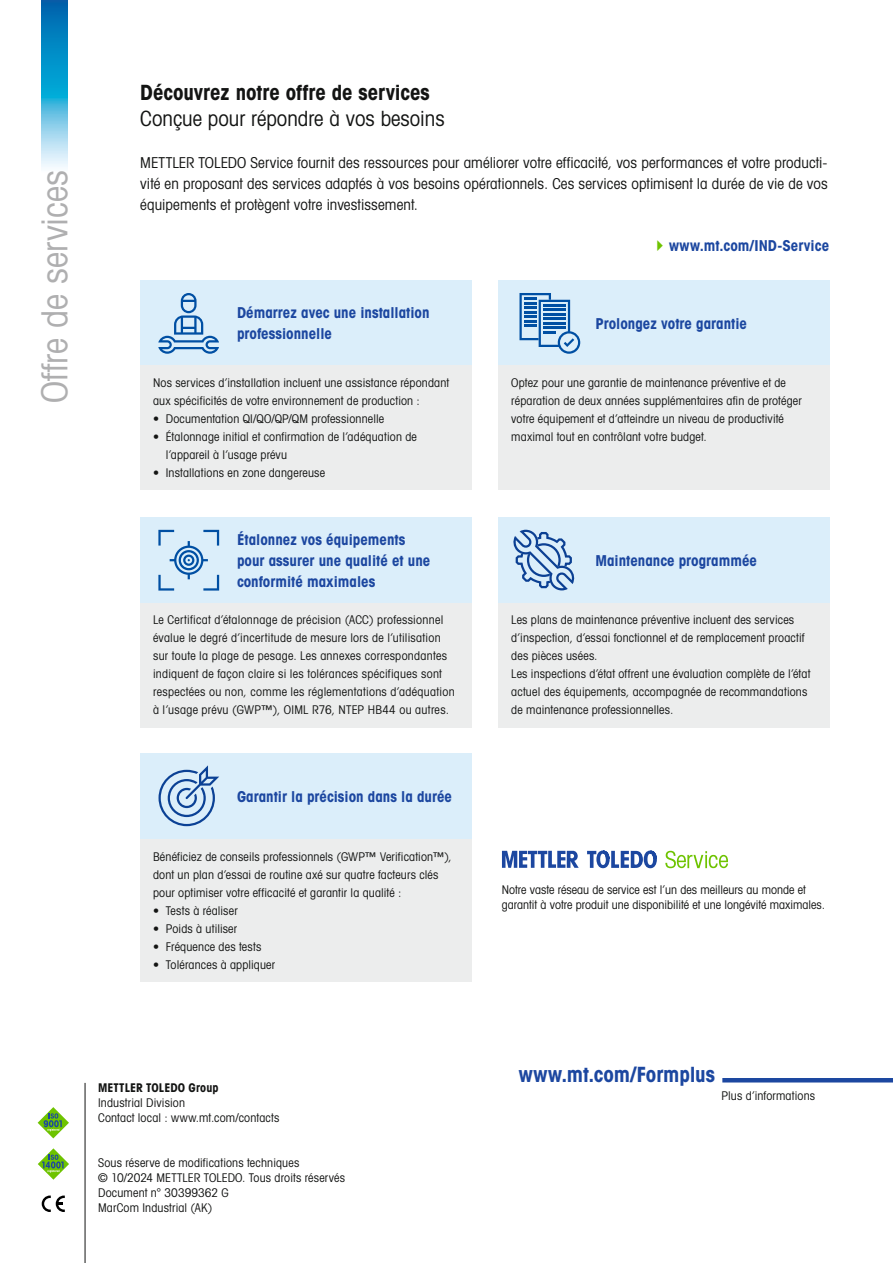
<style>
.page{position:relative;width:893px;height:1263px;background:#fff}
.page>*{position:absolute;margin:0;border:0;box-sizing:border-box;transform-origin:0 0}
.t1{font:36px "Avant Gardefor MT Bk";color:#afafb0}
.t2{font:21px "Avant Gardefor MT Bd";color:#131413}
.t3{font:21px "Avant Gardefor MT Bk";color:#131413}
.t4{font:21px "Avant Gardefor MT Bd";letter-spacing:-.005em;color:#1c47a0}
.t5{font:15px/21px "Avant Gardefor MT Bk";letter-spacing:.005em;color:#131413;text-align:justify}
.t6{font:15px/21px "Avant Gardefor MT Bd";color:#1c47a0}
.t7{font:12px/18px "Avant Gardefor MT Bk";letter-spacing:.015em;color:#131413}
.t8{font:12px "Avant Gardefor MT Bd";letter-spacing:.005em;color:#131413}
</style>
<div class="page">
<hr style="left:722px;top:1078px;width:171px;height:4px;background:#1c47a0">
<hr style="left:85px;top:1083px;width:1px;height:180px;background:#131413">
<svg style="left:38px;top:1148px;width:31px;height:32px"></svg>
<svg style="left:38px;top:1107px;width:31px;height:31px"></svg>
<svg style="left:42px;top:1195px;width:23px;height:17px"></svg>
<svg style="left:665px;top:851px;width:63px;height:17px"></svg>
<svg style="left:502px;top:851px;width:77px;height:17px"></svg>
<svg style="left:587px;top:850px;width:70px;height:18px"></svg>
<div style="left:140px;top:281px;width:332px;height:85px;background:#dbeefa"></div>
<div style="left:140px;top:754px;width:332px;height:85px;background:#dbeefa"></div>
<div style="left:140px;top:518px;width:332px;height:85px;background:#dbeefa"></div>
<div style="left:499px;top:281px;width:331px;height:85px;background:#dbeefa"></div>
<div style="left:499px;top:518px;width:331px;height:85px;background:#dbeefa"></div>
<svg style="left:158px;top:293px;width:61px;height:61px"></svg>
<div style="left:140px;top:366px;width:332px;height:124px;background:#eceded"></div>
<div style="left:140px;top:839px;width:332px;height:142px;background:#eceded"></div>
<div style="left:140px;top:603px;width:332px;height:124px;background:#eceded"></div>
<div style="left:499px;top:366px;width:331px;height:124px;background:#eceded"></div>
<div style="left:499px;top:603px;width:331px;height:124px;background:#eceded"></div>
<svg style="left:519px;top:293px;width:61px;height:61px"></svg>
<svg style="left:159px;top:765px;width:60px;height:61px"></svg>
<svg style="left:513px;top:530px;width:61px;height:60px"></svg>
<svg style="left:158px;top:530px;width:61px;height:61px"></svg>
<svg style="left:42px;top:0;width:25px;height:167px;background:#3fa8d4"></svg>
<h1 class="t1" style="left:32px;top:403px;width:235px;rotate:-90deg">Offre de services</h1>
<h2 class="t2" style="left:140px;top:79px;width:291px">Découvrez notre offre de services</h2>
<h2 class="t3" style="left:140px;top:105px;width:306px">Conçue pour répondre à vos besoins</h2>
<p class="t5" style="left:140px;top:152px;width:689px">METTLER TOLEDO Service fournit des ressources pour améliorer votre efficacité, vos performances et votre producti&shy;vité en proposant des services adaptés à vos besoins opérationnels. Ces services optimisent la durée de vie de vos équipements et protègent votre investissement.</p>
<p class="t6" style="left:669px;top:235px;width:162px">www.mt.com/IND-Service</p>
<p class="t6" style="left:237px;top:302px;width:194px">Démarrez avec une installation professionnelle</p>
<p class="t7" style="left:153px;top:374px;width:298px">Nos services d’installation incluent une assistance répondant aux spécificités de votre environnement de production :</p>
<p class="t7" style="left:153px;top:410px;width:233px">• Documentation QI/QO/QP/QM professionnelle</p>
<p class="t7" style="left:166px;top:428px;width:253px;text-indent:-13px">• Étalonnage initial et confirmation de l’adéquation de l’appareil à l’usage prévu</p>
<p class="t7" style="left:153px;top:464px;width:174px">• Installations en zone dangereuse</p>
<p class="t6" style="left:237px;top:528px;width:195px">Étalonnez vos équipements pour assurer une qualité et une conformité maximales</p>
<p class="t7" style="left:153px;top:611px;width:303px">Le Certificat d’étalonnage de précision (ACC) professionnel évalue le degré d’incertitude de mesure lors de l’utilisation sur toute la plage de pesage. Les annexes correspondantes indiquent de façon claire si les tolérances spécifiques sont respectées ou non, comme les réglementations d’adéquation à l’usage prévu (GWP™), OIML R76, NTEP HB44 ou autres.</p>
<p class="t6" style="left:237px;top:785px;width:216px">Garantir la précision dans la durée</p>
<p class="t7" style="left:153px;top:847px;width:300px">Bénéficiez de conseils professionnels (GWP™ Verification™), dont un plan d’essai de routine axé sur quatre facteurs clés pour optimiser votre efficacité et garantir la qualité :</p>
<p class="t7" style="left:153px;top:901px;width:86px">• Tests à réaliser</p>
<p class="t7" style="left:153px;top:919px;width:86px">• Poids à utiliser</p>
<p class="t7" style="left:153px;top:937px;width:110px">• Fréquence des tests</p>
<p class="t7" style="left:153px;top:955px;width:124px">• Tolérances à appliquer</p>
<p class="t6" style="left:595px;top:312px;width:153px">Prolongez votre garantie</p>
<p class="t7" style="left:511px;top:374px;width:292px">Optez pour une garantie de maintenance préventive et de réparation de deux années supplémentaires afin de protéger votre équipement et d’atteindre un niveau de productivité maximal tout en contrôlant votre budget.</p>
<p class="t6" style="left:595px;top:549px;width:163px">Maintenance programmée</p>
<p class="t7" style="left:511px;top:611px;width:301px">Les plans de maintenance préventive incluent des services d’inspection, d’essai fonctionnel et de remplacement proactif des pièces usées.<br>Les inspections d’état offrent une évaluation complète de l’état actuel des équipements, accompagnée de recommandations de maintenance professionnelles.</p>
<p class="t7" style="left:502px;top:882px;width:325px;line-height:15px">Notre vaste réseau de service est l’un des meilleurs au monde et garantit à votre produit une disponibilité et une longévité maximales.</p>
<p class="t8" style="left:98px;top:1080px;width:122px">METTLER TOLEDO Group</p>
<p class="t7" style="left:98px;top:1095px;width:183px;line-height:15px">Industrial Division<br>Contact local : www.mt.com/contacts</p>
<p class="t7" style="left:98px;top:1155px;width:248px;line-height:15px">Sous réserve de modifications techniques<br>© 10/2024 METTLER TOLEDO. Tous droits réservés Document n° 30399362 G<br>MarCom Industrial (AK)</p>
<h2 class="t4" style="left:519px;top:1061px;width:198px">www.mt.com/Formplus</h2>
<p class="t7" style="left:721px;top:1086px;width:95px">Plus d’informations</p>
</div>
